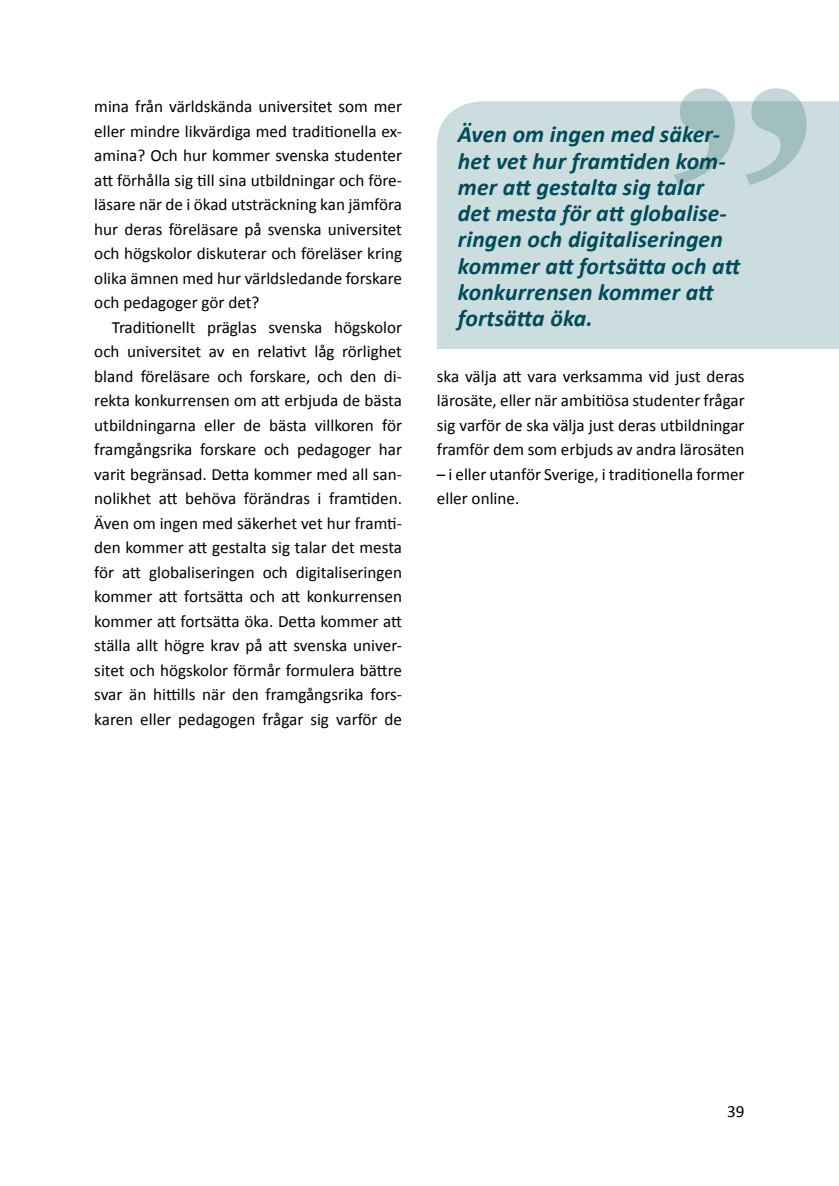
<style>
.page{position:relative;width:839px;height:1186px;background:#fff}
.page>*{position:absolute;margin:0;border:0;box-sizing:border-box;transform-origin:0 0}
.t1{font:700 342.47px "Sabon LT Std";color:#3f767d}
.t2{font:italic 700 23.62px/26.2px "Calibri";letter-spacing:.005em;color:#004a59}
.t3{font:17.15px/24.5px "Calibri";color:#000;text-align:justify}
</style>
<div class="page">
<div style="left:437px;top:101px;width:401px;height:248px;background:#cbdddf"></div>
<p class="t3" style="left:94px;top:93px;width:309px">mina från världskända universitet som mer eller mindre likvärdiga med traditionella ex&shy;amina? Och hur kommer svenska studenter att förhålla sig till sina utbildningar och före&shy;läsare när de i ökad utsträckning kan jämföra hur deras föreläsare på svenska universitet och högskolor diskuterar och föreläser kring olika ämnen med hur världsledande forskare och pedagoger gör det?</p>
<p class="t3" style="left:94px;top:314px;width:309px;text-indent:17px">Traditionellt präglas svenska högskolor och universitet av en relativt låg rörlighet bland föreläsare och forskare, och den di&shy;rekta konkurrensen om att erbjuda de bästa utbildningarna eller de bästa villkoren för framgångsrika forskare och pedagoger har varit begränsad. Detta kommer med all san&shy;nolikhet att behöva förändras i framtiden.<br>Även om ingen med säkerhet vet hur framti&shy;den kommer att gestalta sig talar det mesta för att globaliseringen och digitaliseringen kommer att fortsätta och att konkurrensen kommer att fortsätta öka. Detta kommer att ställa allt högre krav på att svenska univer&shy;sitet och högskolor förmår formulera bättre svar än hittills när den framgångsrika fors&shy;karen eller pedagogen frågar sig varför de</p>
<h1 class="t1" style="left:644px;top:-4px;width:192px">”</h1>
<h2 class="t2" style="left:458px;top:120px;width:284px">Även om ingen med säker&shy;het vet hur framtiden kom&shy;mer att gestalta sig talar det mesta för att globalise&shy;ringen och digitaliseringen kommer att fortsätta och att konkurrensen kommer att fortsätta öka.</h2>
<p class="t3" style="left:437px;top:363px;width:309px">ska välja att vara verksamma vid just deras lärosäte, eller när ambitiösa studenter frågar sig varför de ska välja just deras utbildningar framför dem som erbjuds av andra lärosäten</p>
<p class="t3" style="left:437px;top:461px;width:309px">– i eller utanför Sverige, i traditionella former eller online.</p>
<p class="t3" style="left:727px;top:1097px;width:19px">39</p>
</div>
